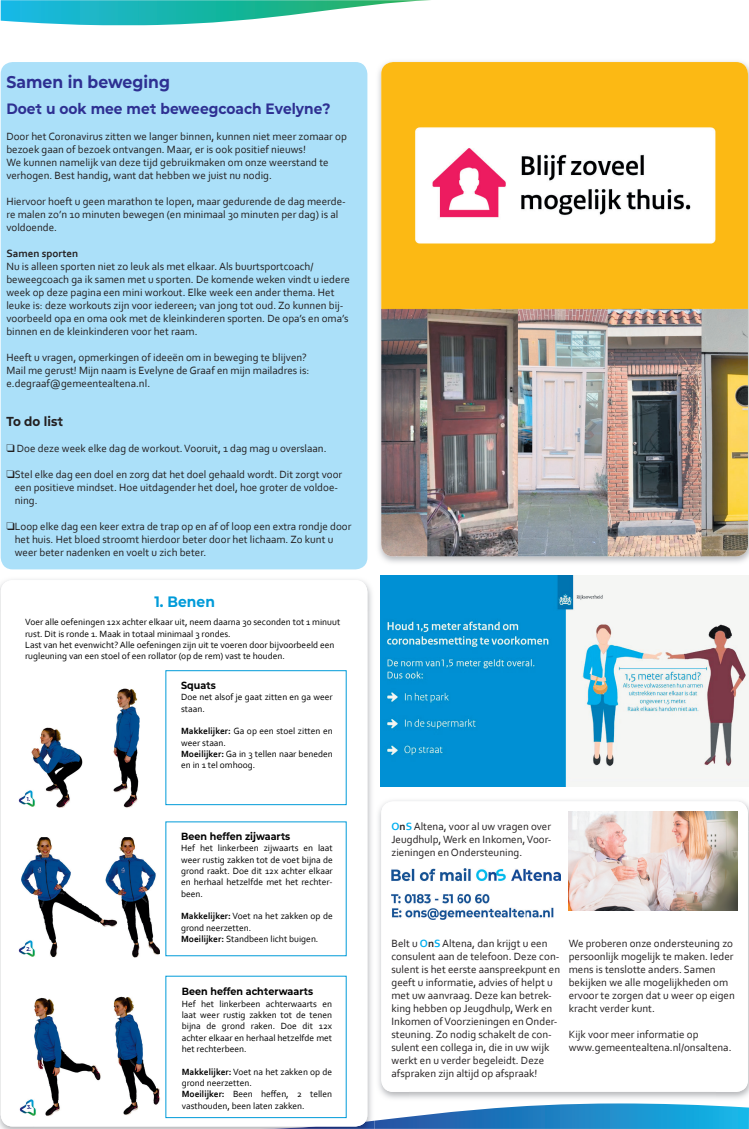
<style>
.page{position:relative;width:749px;height:1129px;background:#fff}
.page>*{position:absolute;margin:0;border:0;box-sizing:border-box;transform-origin:0 0}
.t1{font:700 17px "Mont Altena";color:#2e3092}
.t2{font:700 15.1px "Mont Altena";color:#009bd9}
.t3{font:700 15px "Mont Altena";color:#2e3092}
.t4{font:700 13px "Mont Altena";color:#231f20}
.t5{font:11px/13px "Corbel";color:#231f20}
.t6{font:700 11px "Corbel";color:#231f20}
.t7{font:700 10.4px "Mont Altena";color:#000001}
.t8{font:9.4px/11.3px "Corbel";color:#000001}
.t9{font:700 5.6px "Mont Altena";color:#252c84}
.s1{font-weight:700}
.s2{font-weight:700;color:#00aeef}
</style>
<div class="page">
<img style="left:378px;top:61px;width:370px;height:502px">
<img style="left:381px;top:62px;width:366px;height:494px">
<svg style="left:1px;top:0;width:430px;height:25px"></svg>
<svg style="left:374px;top:1103px;width:374px;height:25px"></svg>
<div style="left:1px;top:62px;width:366px;height:507px;background:#abe0f9;border-radius:12px"></div>
<img style="left:0;top:579px;width:372px;height:31px">
<img style="left:0;top:610px;width:34px;height:518px">
<img style="left:366px;top:610px;width:6px;height:510px">
<img style="left:260px;top:1120px;width:114px;height:8px">
<div style="left:1px;top:580px;width:366px;height:546px;background:#fff;border-radius:12px"></div>
<svg style="left:52px;top:670px;width:295px;height:449px"></svg>
<img style="left:31px;top:726px;width:52px;height:81px">
<img style="left:113px;top:688px;width:27px;height:120px">
<img style="left:117px;top:837px;width:43px;height:120px">
<img style="left:21px;top:837px;width:84px;height:120px">
<img style="left:105px;top:837px;width:12px;height:120px">
<img style="left:34px;top:996px;width:69px;height:120px">
<img style="left:113px;top:995px;width:48px;height:120px">
<img style="left:18px;top:788px;width:20px;height:19px">
<img style="left:18px;top:938px;width:20px;height:19px">
<img style="left:19px;top:1096px;width:20px;height:20px">
<div style="left:166px;top:975px;width:180px;height:142px;background:#fff"></div>
<div style="left:166px;top:670px;width:180px;height:134px;background:#fff"></div>
<div style="left:165px;top:670px;width:181px;height:135px;border:1px solid #009bd9"></div>
<div style="left:166px;top:821px;width:180px;height:134px;background:#fff"></div>
<img style="left:378px;top:800px;width:370px;height:31px">
<img style="left:378px;top:831px;width:31px;height:268px">
<img style="left:715px;top:1083px;width:33px;height:16px">
<div style="left:381px;top:801px;width:366px;height:290px;background:#fff;border-radius:12px"></div>
<img style="left:568px;top:811px;width:169px;height:99px">
<img style="left:391px;top:868px;width:169px;height:51px">
<img style="left:380px;top:575px;width:368px;height:211px">
<h1 class="t1" style="left:6px;top:70px;width:165px">Samen in beweging</h1>
<h3 class="t3" style="left:6px;top:98px;width:325px">Doet u ook mee met beweegcoach Evelyne?</h3>
<p class="t5" style="left:6px;top:130px;width:342px">Door het Coronavirus zitten we langer binnen, kunnen niet meer zomaar op bezoek gaan of bezoek ontvangen. Maar, er is ook positief nieuws!<br>We kunnen namelijk van deze tijd gebruikmaken om onze weerstand te verhogen. Best handig, want dat hebben we juist nu nodig.</p>
<p class="t5" style="left:6px;top:195px;width:341px">Hiervoor hoeft u geen marathon te lopen, maar gedurende de dag meerde&shy;re malen zo’n 10 minuten bewegen (en minimaal 30 minuten per dag) is al voldoende.</p>
<p class="t6" style="left:6px;top:247px;width:73px">Samen sporten</p>
<p class="t5" style="left:6px;top:260px;width:345px">Nu is alleen sporten niet zo leuk als met elkaar. Als buurtsportcoach/ beweegcoach ga ik samen met u sporten. De komende weken vindt u iedere week op deze pagina een mini workout. Elke week een ander thema. Het leuke is: deze workouts zijn voor iedereen; van jong tot oud. Zo kunnen bij&shy;voorbeeld opa en oma ook met de kleinkinderen sporten. De opa’s en oma’s binnen en de kleinkinderen voor het raam.</p>
<p class="t5" style="left:6px;top:351px;width:304px">Heeft u vragen, opmerkingen of ideeën om in beweging te blijven?<br>Mail me gerust! Mijn naam is Evelyne de Graaf en mijn mailadres is: e.degraaf@gemeentealtena.nl.</p>
<p class="t4" style="left:6px;top:412px;width:58px">To do list</p>
<p class="t5" style="left:6px;top:442px;width:322px">❑ Doe deze week elke dag de workout. Vooruit, 1 dag mag u overslaan.</p>
<p class="t5" style="left:15px;top:468px;width:329px;text-indent:-8px">❑ Stel elke dag een doel en zorg dat het doel gehaald wordt. Dit zorgt voor een positieve mindset. Hoe uitdagender het doel, hoe groter de voldoe&shy;ning.</p>
<p class="t5" style="left:15px;top:520px;width:338px;text-indent:-8px">❑ Loop elke dag een keer extra de trap op en af of loop een extra rondje door het huis. Het bloed stroomt hierdoor beter door het lichaam. Zo kunt u weer beter nadenken en voelt u zich beter.</p>
<h2 class="t2" style="left:154px;top:591px;width:62px">1. Benen</h2>
<p class="t8" style="left:25px;top:616px;width:316px">Voer alle oefeningen 12x achter elkaar uit, neem daarna 30 seconden tot 1 minuut rust. Dit is ronde 1. Maak in totaal minimaal 3 rondes.<br>Last van het evenwicht? Alle oefeningen zijn uit te voeren door bijvoorbeeld een rugleuning van een stoel of een rollator (op de rem) vast te houden.</p>
<p class="t9" style="left:27px;top:794px;width:5px">1.</p>
<p class="t9" style="left:26px;top:944px;width:6px">2.</p>
<p class="t9" style="left:27px;top:1102px;width:6px">3.</p>
<p class="t7" style="left:181px;top:677px;width:36px">Squats</p>
<p class="t8" style="left:181px;top:691px;width:153px">Doe net alsof je gaat zitten en ga weer staan.</p>
<p class="t8" style="left:181px;top:725px;width:153px"><span class="s1">Makkelijker:</span> Ga op een stoel zitten en weer staan.<br><span class="s1">Moeilijker:</span> Ga in 3 tellen naar beneden en in 1 tel omhoog.</p>
<p class="t7" style="left:181px;top:828px;width:111px">Been heffen zijwaarts</p>
<p class="t8" style="left:181px;top:842px;width:153px;text-align:justify">Hef het linkerbeen zijwaarts en laat weer rustig zakken tot de voet bijna de grond raakt. Doe dit 12x achter elkaar en herhaal hetzelfde met het rechter&shy;been.</p>
<p class="t8" style="left:181px;top:910px;width:153px"><span class="s1">Makkelijker:</span> Voet na het zakken op de grond neerzetten.<br><span class="s1">Moeilijker:</span> Standbeen licht buigen.</p>
<p class="t7" style="left:182px;top:983px;width:133px">Been heffen achterwaarts</p>
<p class="t8" style="left:182px;top:997px;width:152px;text-align:justify">Hef het linkerbeen achterwaarts en laat weer rustig zakken tot de tenen bijna de grond raken. Doe dit 12x achter elkaar en herhaal hetzelfde met het rechterbeen.</p>
<p class="t8" style="left:182px;top:1065px;width:152px"><span class="s1">Makkelijker:</span> Voet na het zakken op de grond neerzetten.<br><span class="s1">Moeilijker:</span> Been heffen, 2 tellen vasthouden, been laten zakken.</p>
<p class="t5" style="left:391px;top:819px;width:161px;text-align:justify"><span class="s2">O</span><span class="s1">n</span><span class="s2">S</span> Altena, voor al uw vragen over Jeugdhulp, Werk en Inkomen, Voor&shy;zieningen en Ondersteuning.</p>
<p class="t5" style="left:391px;top:936px;width:170px">Belt u <span class="s2">O</span><span class="s1">n</span><span class="s2">S</span> Altena, dan krijgt u een consulent aan de telefoon. Deze con&shy;sulent is het eerste aanspreekpunt en geeft u informatie, advies of helpt u met uw aanvraag. Deze kan betrek&shy;king hebben op Jeugdhulp, Werk en Inkomen of Voorzieningen en Onder&shy;steuning. Zo nodig schakelt de con&shy;sulent een collega in, die in uw wijk werkt en u verder begeleidt. Deze afspraken zijn altijd op afspraak!</p>
<p class="t5" style="left:568px;top:936px;width:168px">We proberen onze ondersteuning zo persoonlijk mogelijk te maken. Ieder mens is tenslotte anders. Samen bekijken we alle mogelijkheden om ervoor te zorgen dat u weer op eigen kracht verder kunt.</p>
<p class="t5" style="left:568px;top:1027px;width:164px">Kijk voor meer informatie op www.gemeentealtena.nl/onsaltena.</p>
</div>
